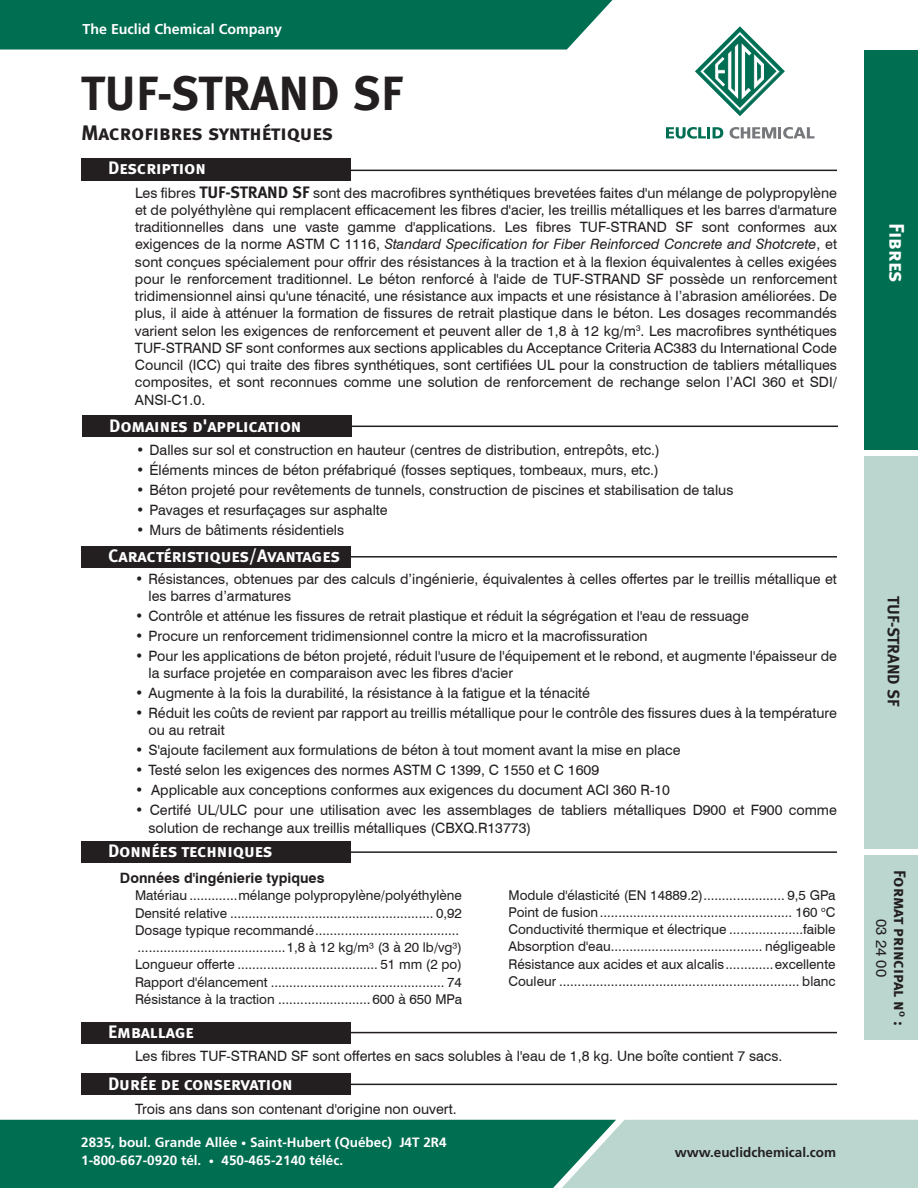
<style>
.page{position:relative;width:918px;height:1188px;background:#fff}
.page>*{position:absolute;margin:0;border:0;box-sizing:border-box;transform-origin:0 0}
.Heading_1{font:48px "Meta Bold Caps";color:#231f20}
.Heading_2{font:21px "Meta Bold Caps";letter-spacing:-.005em;color:#231f20}
.Heading_1-2{font:21px "Meta Bold Caps";color:#fff}
.SubHeading{font:18px "Meta Bold Caps";letter-spacing:-.005em;color:#fff}
.Side_Bar_Heading{font:16.5px "Meta Bold Caps";letter-spacing:-.005em;color:#231f20}
.Side_Bar_Heading-2{font:15px "Swiss 721 BT";color:#231f20}
.Body_Copy{font:14.25px/17.2px "Swiss 721 BT";color:#231f20;text-align:justify}
.Bullet_Copy{font:14.25px/17.2px "Swiss 721 BT";color:#231f20}
.Body_Copy_Header{font:700 14.25px "Swiss 721 BT";color:#231f20}
.t1{font:700 14.25px "Frutiger LT Std";color:#fff}
.Leader_List{font:13.5px/17.2px "Swiss 721 BT";color:#231f20}
.t2{font:700 13.5px "Frutiger LT Std";color:#fff}
.t3{font:700 13.5px "Frutiger LT Std";color:#231f20}
.s1{font-family:"Meta Bold Caps";font-size:16.5px}
.s2{font-style:italic}
.s3{font-size:10.5px}
</style>
<div class="page">
<svg style="left:0;top:1120px;width:918px;height:68px;background:#43947e"></svg>
<div style="left:864px;top:855px;width:54px;height:185px;background:#bad6cf"></div>
<div style="left:864px;top:457px;width:54px;height:392px;background:#bad6cf"></div>
<div style="left:864px;top:51px;width:54px;height:399px;background:#006e51"></div>
<svg style="left:695px;top:26px;width:90px;height:90px"></svg>
<svg style="left:666px;top:127px;width:57px;height:12px"></svg>
<svg style="left:730px;top:127px;width:84px;height:12px"></svg>
<div style="left:0;top:0;width:612px;height:50px;background:#006e51"></div>
<div style="left:81px;top:158px;width:270px;height:22px;background:#231f20"></div>
<hr style="left:340px;top:170px;width:497px;height:1px;background:#231f20">
<div style="left:82px;top:416px;width:270px;height:21px;background:#231f20"></div>
<hr style="left:341px;top:426px;width:497px;height:1px;background:#231f20">
<div style="left:81px;top:546px;width:270px;height:22px;background:#231f20"></div>
<hr style="left:340px;top:556px;width:497px;height:2px;background:#231f20">
<div style="left:81px;top:1022px;width:270px;height:21px;background:#231f20"></div>
<hr style="left:340px;top:1032px;width:497px;height:1px;background:#231f20">
<div style="left:81px;top:1074px;width:270px;height:21px;background:#231f20"></div>
<hr style="left:340px;top:1084px;width:497px;height:1px;background:#231f20">
<div style="left:81px;top:841px;width:270px;height:22px;background:#231f20"></div>
<hr style="left:340px;top:851px;width:497px;height:2px;background:#231f20">
<p class="t1" style="left:82px;top:21px;width:201px">The Euclid Chemical Company</p>
<p class="Heading_1" style="left:81px;top:65px;width:323px">TUF-STRAND SF</p>
<p class="Heading_2" style="left:81px;top:120px;width:254px">Macrofibres synthétiques</p>
<p class="SubHeading" style="left:108px;top:158px;width:99px">Description</p>
<p class="Body_Copy" style="left:135px;top:184px;width:704px">Les fibres <span class="s1">TUF-STRAND SF</span> sont des macrofibres synthétiques brevetées faites d'un mélange de polypropylène et de polyéthylène qui remplacent efficacement les fibres d'acier, les treillis métalliques et les barres d'armature traditionnelles dans une vaste gamme d'applications. Les fibres TUF-STRAND SF sont conformes aux exigences de la norme ASTM C 1116, <span class="s2">Standard Specification for Fiber Reinforced Concrete and Shotcrete</span>, et sont conçues spécialement pour offrir des résistances à la traction et à la flexion équivalentes à celles exigées pour le renforcement traditionnel. Le béton renforcé à l'aide de TUF-STRAND SF possède un renforcement tridimensionnel ainsi qu'une ténacité, une résistance aux impacts et une résistance à l’abrasion améliorées. De plus, il aide à atténuer la formation de fissures de retrait plastique dans le béton. Les dosages recommandés varient selon les exigences de renforcement et peuvent aller de 1,8 à 12 kg/m<sup>3</sup>. Les macrofibres synthétiques TUF-STRAND SF sont conformes aux sections applicables du Acceptance Criteria AC383 du International Code Council (ICC) qui traite des fibres synthétiques, sont certifiées UL pour la construction de tabliers métalliques composites, et sont reconnues comme une solution de renforcement de rechange selon l’ACI 360 et SDI/ ANSI-C1.0.</p>
<p class="SubHeading" style="left:109px;top:415px;width:194px">Domaines d'application</p>
<p class="Bullet_Copy" style="left:136px;top:441px;width:525px">• Dalles sur sol et construction en hauteur (centres de distribution, entrepôts, etc.)</p>
<p class="Bullet_Copy" style="left:136px;top:461px;width:524px">• Éléments minces de béton préfabriqué (fosses septiques, tombeaux, murs, etc.)</p>
<p class="Bullet_Copy" style="left:136px;top:481px;width:599px">• Béton projeté pour revêtements de tunnels, construction de piscines et stabilisation de talus</p>
<p class="Bullet_Copy" style="left:136px;top:501px;width:253px">• Pavages et resurfaçages sur asphalte</p>
<p class="Bullet_Copy" style="left:136px;top:521px;width:210px">• Murs de bâtiments résidentiels</p>
<p class="SubHeading" style="left:108px;top:545px;width:234px">Caractéristiques/Avantages</p>
<p class="Bullet_Copy" style="left:148px;top:570px;width:690px;text-indent:-14px">• Résistances, obtenues par des calculs d’ingénierie, équivalentes à celles offertes par le treillis métallique et les barres d’armatures</p>
<p class="Bullet_Copy" style="left:135px;top:607px;width:615px">• Contrôle et atténue les fissures de retrait plastique et réduit la ségrégation et l'eau de ressuage</p>
<p class="Bullet_Copy" style="left:135px;top:627px;width:514px">• Procure un renforcement tridimensionnel contre la micro et la macrofissuration</p>
<p class="Bullet_Copy" style="left:148px;top:647px;width:690px;text-indent:-14px">• Pour les applications de béton projeté, réduit l'usure de l'équipement et le rebond, et augmente l'épaisseur de la surface projetée en comparaison avec les fibres d'acier</p>
<p class="Bullet_Copy" style="left:135px;top:684px;width:457px">• Augmente à la fois la durabilité, la résistance à la fatigue et la ténacité</p>
<p class="Bullet_Copy" style="left:148px;top:704px;width:690px;text-indent:-14px">• Réduit les coûts de revient par rapport au treillis métallique pour le contrôle des fissures dues à la température ou au retrait</p>
<p class="Bullet_Copy" style="left:135px;top:742px;width:547px">• S'ajoute facilement aux formulations de béton à tout moment avant la mise en place</p>
<p class="Bullet_Copy" style="left:135px;top:762px;width:466px">• Testé selon les exigences des normes ASTM C 1399, C 1550 et C 1609</p>
<p class="Bullet_Copy" style="left:135px;top:782px;width:537px">• Applicable aux conceptions conformes aux exigences du document ACI 360 R-10</p>
<p class="Bullet_Copy" style="left:148px;top:801px;width:690px;text-indent:-14px">• Certifé UL/ULC pour une utilisation avec les assemblages de tabliers métalliques D900 et F900 comme solution de rechange aux treillis métalliques (CBXQ.R13773)</p>
<p class="SubHeading" style="left:108px;top:841px;width:166px">Données techniques</p>
<p class="Body_Copy_Header" style="left:120px;top:869px;width:206px">Données d'ingénierie typiques</p>
<p class="Leader_List" style="left:135px;top:887px;width:329px">Matériau .............mélange polypropylène/polyéthylène</p>
<p class="Leader_List" style="left:135px;top:904px;width:329px">Densité relative ....................................................... 0,92</p>
<p class="Leader_List" style="left:135px;top:921px;width:329px">Dosage typique recommandé....................................... ........................................1,8 à 12 kg/m³ (3 à 20 lb/vg³)</p>
<p class="Leader_List" style="left:135px;top:956px;width:329px">Longueur offerte ...................................... 51 mm (2 po)</p>
<p class="Leader_List" style="left:135px;top:973px;width:329px">Rapport d'élancement ............................................... 74</p>
<p class="Leader_List" style="left:135px;top:990px;width:329px">Résistance à la traction ......................... 600 à 650 MPa</p>
<p class="Leader_List" style="left:508px;top:886px;width:329px">Module d'élasticité (EN 14889.2)...................... 9,5 GPa</p>
<p class="Leader_List" style="left:508px;top:903px;width:329px">Point de fusion.................................................... 160 <sup>o</sup>C</p>
<p class="Leader_List" style="left:508px;top:921px;width:328px">Conductivité thermique et électrique ....................faible</p>
<p class="Leader_List" style="left:508px;top:938px;width:328px">Absorption d'eau......................................... négligeable</p>
<p class="Leader_List" style="left:508px;top:955px;width:329px">Résistance aux acides et aux alcalis.............excellente</p>
<p class="Leader_List" style="left:508px;top:972px;width:328px">Couleur ................................................................. blanc</p>
<p class="SubHeading" style="left:108px;top:1021px;width:87px">Emballage</p>
<p class="Body_Copy" style="left:135px;top:1047px;width:649px">Les fibres TUF-STRAND SF sont offertes en sacs solubles à l'eau de 1,8 kg. Une boîte contient 7 sacs.</p>
<p class="SubHeading" style="left:108px;top:1073px;width:186px">Durée de conservation</p>
<p class="Body_Copy" style="left:135px;top:1100px;width:323px">Trois ans dans son contenant d'origine non ouvert.</p>
<p class="t2" style="left:81px;top:1134px;width:367px">2835, boul. Grande Allée <span class="s3">•</span> Saint-Hubert (Québec) J4T 2R4</p>
<p class="t2" style="left:81px;top:1152px;width:263px">1-800-667-0920 tél. <span class="s3">•</span> 450-465-2140 téléc.</p>
<p class="t3" style="left:675px;top:1144px;width:163px">www.euclidchemical.com</p>
<p class="Heading_1-2" style="left:909px;top:223px;width:61px;rotate:90deg">Fibres</p>
<p class="Side_Bar_Heading" style="left:903px;top:596px;width:112px;rotate:90deg">TUF-STRAND SF</p>
<p class="Side_Bar_Heading" style="left:910px;top:870px;width:157px;rotate:90deg">Format principal n<sup>o</sup> :</p>
<p class="Side_Bar_Heading-2" style="left:891px;top:919px;width:59px;rotate:90deg">03 24 00</p>
</div>
